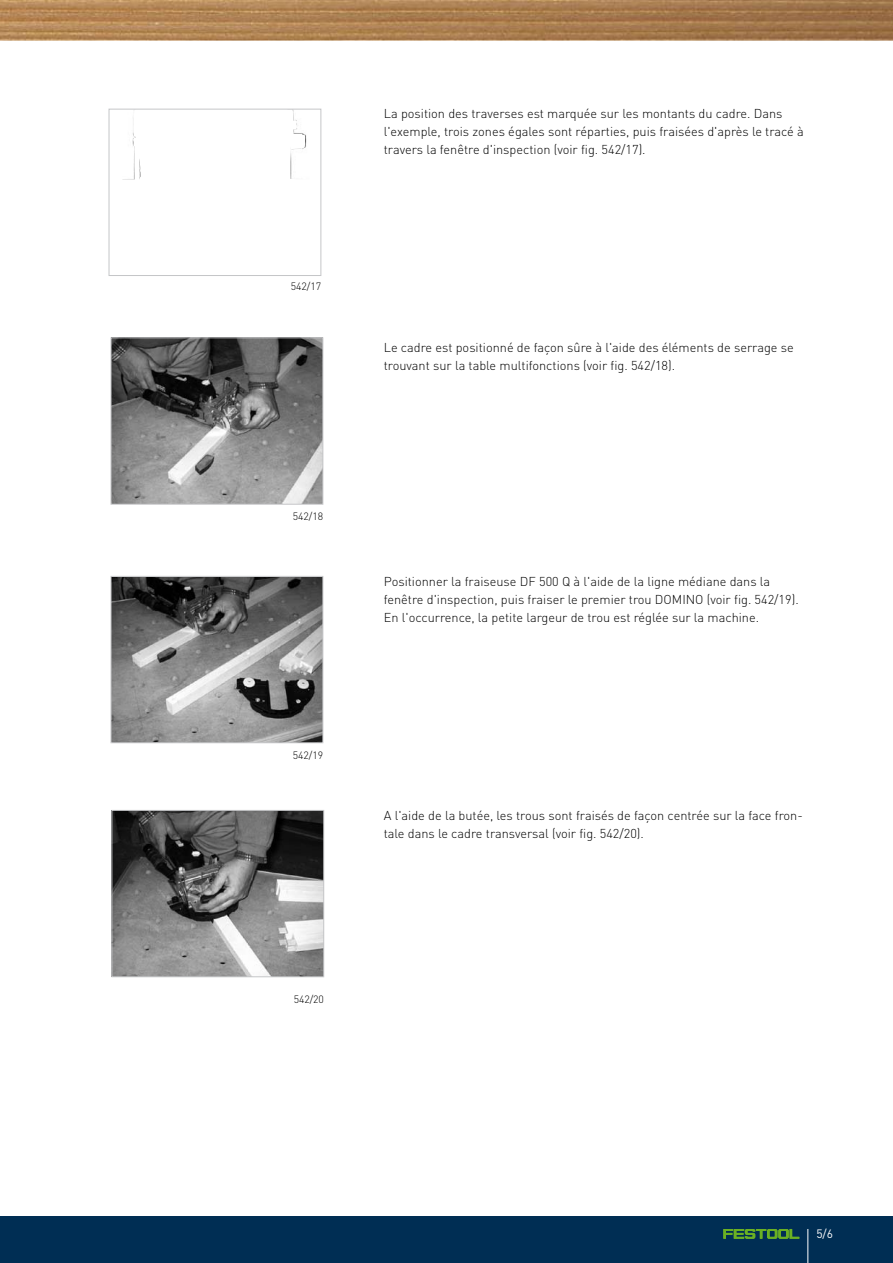
<style>
.page{position:relative;width:893px;height:1263px;background:#fff}
.page>*{position:absolute;margin:0;border:0;box-sizing:border-box;transform-origin:0 0}
.t1{font:300 12.75px/18px "DIN Pro";color:#000}
.t2{font:12px "DIN Pro";color:#fff}
.t3{font:300 10.5px "DIN Pro";letter-spacing:-.005em;color:#000}
</style>
<div class="page">
<div style="left:0;top:1216px;width:893px;height:47px;background:#002e54"></div>
<img style="left:0;top:0;width:893px;height:41px">
<svg style="left:723px;top:1229px;width:76px;height:10px"></svg>
<hr style="left:807px;top:1229px;width:1px;height:34px;background:#fff">
<img style="left:113px;top:340px;width:208px;height:162px">
<div style="left:111px;top:338px;width:212px;height:166px;border:1px solid #c5c6c8"></div>
<img style="left:113px;top:578px;width:208px;height:163px">
<div style="left:111px;top:576px;width:212px;height:167px;border:1px solid #c5c6c8"></div>
<img style="left:114px;top:812px;width:208px;height:163px">
<div style="left:112px;top:810px;width:212px;height:167px;border:1px solid #c5c6c8"></div>
<img style="left:132px;top:111px;width:175px;height:68px">
<div style="left:109px;top:109px;width:212px;height:167px;border:1px solid #c5c6c8"></div>
<p class="t3" style="left:291px;top:279px;width:32px">542/17</p>
<p class="t3" style="left:293px;top:509px;width:32px">542/18</p>
<p class="t3" style="left:293px;top:748px;width:32px">542/19</p>
<p class="t1" style="left:384px;top:104px;width:422px">La position des traverses est marquée sur les montants du cadre. Dans l'exemple, trois zones égales sont réparties, puis fraisées d'après le tracé à travers la fenêtre d'inspection (voir fig. 542/17).</p>
<p class="t1" style="left:384px;top:338px;width:412px">Le cadre est positionné de façon sûre à l'aide des éléments de serrage se trouvant sur la table multifonctions (voir fig. 542/18).</p>
<p class="t1" style="left:384px;top:572px;width:416px">Positionner la fraiseuse DF 500 Q à l'aide de la ligne médiane dans la fenêtre d'inspection, puis fraiser le premier trou DOMINO (voir fig. 542/19).<br>En l'occurrence, la petite largeur de trou est réglée sur la machine.</p>
<p class="t1" style="left:384px;top:806px;width:421px">A l'aide de la butée, les trous sont fraisés de façon centrée sur la face fron&shy;tale dans le cadre transversal (voir fig. 542/20).</p>
<p class="t3" style="left:294px;top:992px;width:32px">542/20</p>
<p class="t2" style="left:816px;top:1225px;width:18px">5/6</p>
</div>
